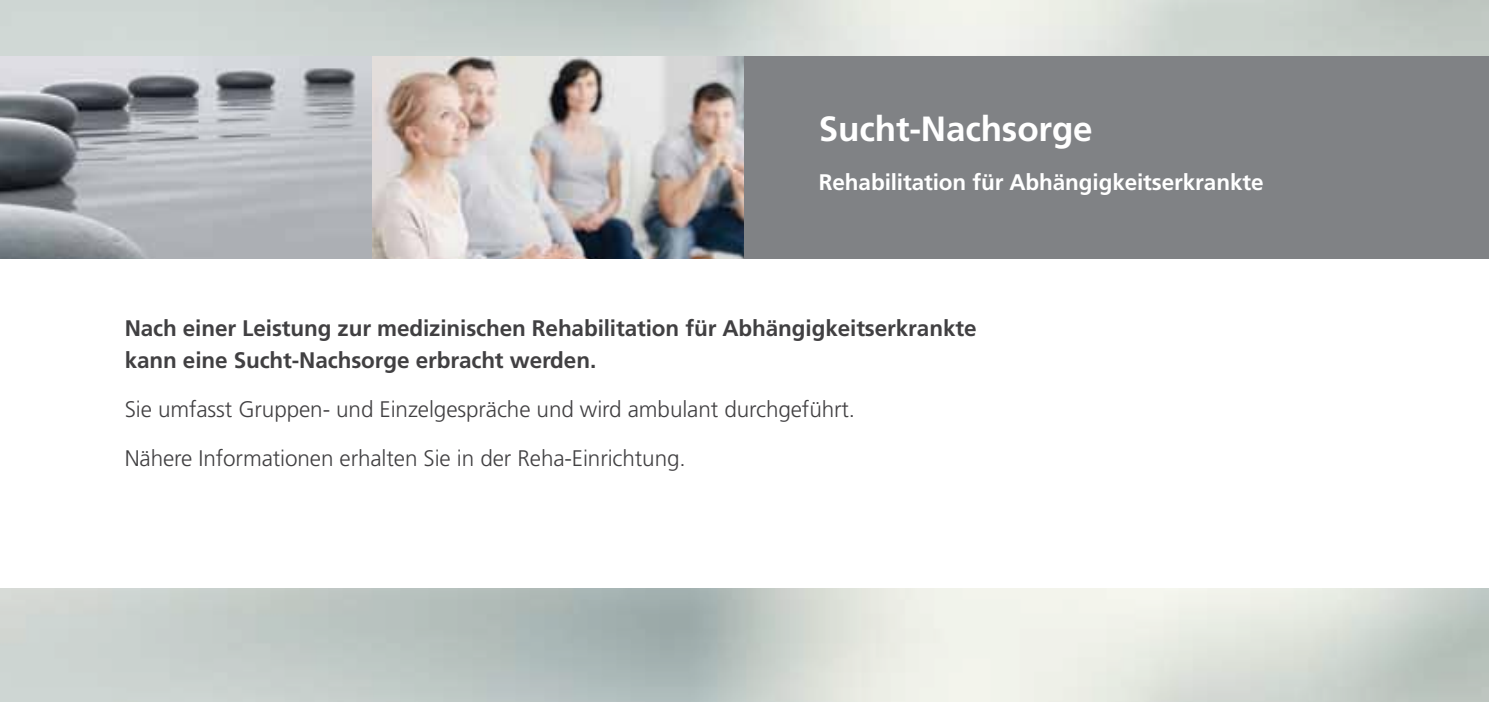
<style>
.page{position:relative;width:1489px;height:702px;background:#fff}
.page>*{position:absolute;margin:0;border:0;box-sizing:border-box;transform-origin:0 0}
.t1{font:700 35px "Frutiger LT Pro";color:#fff}
.t2{font:300 22.5px/48.8px "Frutiger LT Pro";letter-spacing:-.005em;color:#414042}
.t3{font:700 22.5px/32.5px "Frutiger LT Pro";letter-spacing:-.005em;color:#414042}
.t4{font:700 22.5px "Frutiger LT Pro";letter-spacing:-.005em;color:#fff}
</style>
<div class="page">
<img style="left:0;top:57px;width:744px;height:202px">
<div style="left:744px;top:57px;width:744px;height:202px;background:#808285"></div>
<h1 class="t1" style="left:819px;top:108px;width:275px">Sucht-Nachsorge</h1>
<p class="t4" style="left:819px;top:169px;width:446px">Rehabilitation für Abhängigkeitserkrankte</p>
<p class="t3" style="left:125px;top:312px;width:853px">Nach einer Leistung zur medizinischen Rehabilitation für Abhängigkeitserkrankte kann eine Sucht-Nachsorge erbracht werden.</p>
<p class="t2" style="left:125px;top:385px;width:732px">Sie umfasst Gruppen- und Einzelgespräche und wird ambulant durchgeführt.<br>Nähere Informationen erhalten Sie in der Reha-Einrichtung.</p>
</div>
